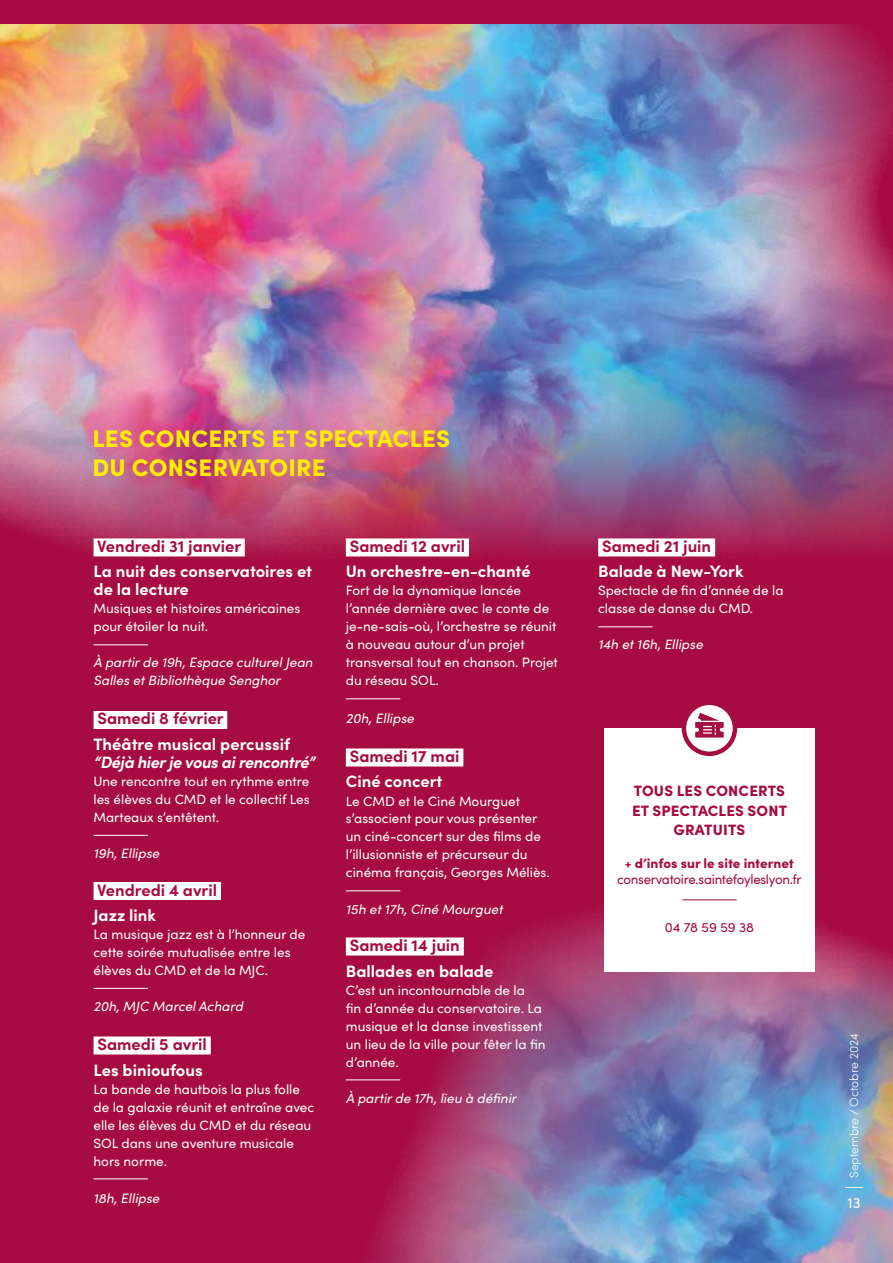
<style>
.page{position:relative;width:893px;height:1263px;background:#a60c42}
.page>*{position:absolute;margin:0;border:0;box-sizing:border-box;transform-origin:0 0}
.t1{font:900 24px/28.8px "Sofia Pro";letter-spacing:.01em;color:#ffed00}
.t2{font:700 16.5px/18px "Sofia Pro";color:#fff}
.t3{font:700 16.5px "Sofia Pro";color:#a60c42}
.t4{font:italic 700 16.5px "Sofia Pro";letter-spacing:-.02em;color:#fff}
.t5{font:900 15px/19.5px "Sofia Pro";letter-spacing:.01em;color:#a60c42;text-align:center}
.t6{font:15px "Sofia Pro";color:#fff}
.t7{font:13.5px/18px "Sofia Pro";color:#fff}
.t8{font:italic 13.5px/18px "Sofia Pro";color:#fff}
.t9{font:13.5px "Sofia Pro";letter-spacing:-.02em;color:#a60c42}
.t10{font:900 13.5px "Sofia Pro";color:#a60c42}
.t11{font:300 12px "Sofia Pro";color:#fff}
</style>
<div class="page">
<img style="left:345px;top:808px;width:548px;height:455px">
<svg style="left:845px;top:1187px;width:18px;height:1px"></svg>
<img style="left:0;top:24px;width:893px;height:533px">
<div style="left:94px;top:538px;width:151px;height:18px;background:#fff"></div>
<div style="left:94px;top:711px;width:133px;height:18px;background:#fff"></div>
<div style="left:94px;top:882px;width:127px;height:18px;background:#fff"></div>
<div style="left:94px;top:1036px;width:117px;height:18px;background:#fff"></div>
<hr style="left:94px;top:644px;width:54px;height:1px;background:#fff">
<hr style="left:94px;top:835px;width:54px;height:1px;background:#fff">
<hr style="left:94px;top:988px;width:54px;height:1px;background:#fff">
<hr style="left:94px;top:1178px;width:54px;height:1px;background:#fff">
<div style="left:346px;top:538px;width:123px;height:18px;background:#fff"></div>
<div style="left:346px;top:748px;width:117px;height:18px;background:#fff"></div>
<div style="left:346px;top:937px;width:118px;height:18px;background:#fff"></div>
<hr style="left:346px;top:698px;width:54px;height:1px;background:#fff">
<hr style="left:346px;top:890px;width:54px;height:1px;background:#fff">
<hr style="left:346px;top:1079px;width:54px;height:1px;background:#fff">
<div style="left:598px;top:538px;width:117px;height:18px;background:#fff"></div>
<hr style="left:598px;top:626px;width:55px;height:1px;background:#fff">
<div style="left:604px;top:729px;width:210px;height:243px;background:#fff"></div>
<hr style="left:682px;top:899px;width:55px;height:1px;background:#a60c42">
<svg style="left:684px;top:703px;width:51px;height:51px"></svg>
<div style="left:682px;top:700px;width:55px;height:56px;border:4px solid #a60c42;border-radius:50%"></div>
<svg style="left:695px;top:713px;width:29px;height:24px"></svg>
<h1 class="t1" style="left:92px;top:422px;width:359px">LES CONCERTS ET SPECTACLES<br>DU CONSERVATOIRE</h1>
<p class="t3" style="left:97px;top:533px;width:146px">Vendredi 31 janvier</p>
<p class="t2" style="left:94px;top:561px;width:220px">La nuit des conservatoires et de la lecture</p>
<p class="t7" style="left:94px;top:599px;width:208px">Musiques et histoires américaines pour étoiler la nuit.</p>
<p class="t8" style="left:94px;top:653px;width:221px">À partir de 19h, Espace culturel Jean<br>Salles et Bibliothèque Senghor</p>
<p class="t3" style="left:97px;top:706px;width:128px">Samedi 8 février</p>
<p class="t2" style="left:94px;top:734px;width:198px">Théâtre musical percussif</p>
<p class="t4" style="left:94px;top:749px;width:223px">“Déjà hier je vous ai rencontré”</p>
<p class="t7" style="left:94px;top:771px;width:218px;text-align:justify">Une rencontre tout en rythme entre les élèves du CMD et le collectif Les Marteaux s’entêtent.</p>
<p class="t8" style="left:94px;top:843px;width:67px">19h, Ellipse</p>
<p class="t3" style="left:97px;top:877px;width:121px">Vendredi 4 avril</p>
<p class="t2" style="left:94px;top:905px;width:64px">Jazz link</p>
<p class="t7" style="left:94px;top:924px;width:213px">La musique jazz est à l’honneur de cette soirée mutualisée entre les élèves du CMD et de la MJC.</p>
<p class="t8" style="left:94px;top:996px;width:151px">20h, MJC Marcel Achard</p>
<p class="t3" style="left:97px;top:1031px;width:111px">Samedi 5 avril</p>
<p class="t2" style="left:94px;top:1059px;width:111px">Les binioufous</p>
<p class="t7" style="left:94px;top:1079px;width:222px">La bande de hautbois la plus folle de la galaxie réunit et entraîne avec elle les élèves du CMD et du réseau<br>SOL dans une aventure musicale hors norme.</p>
<p class="t8" style="left:94px;top:1188px;width:67px">18h, Ellipse</p>
<p class="t3" style="left:350px;top:533px;width:117px">Samedi 12 avril</p>
<p class="t2" style="left:346px;top:561px;width:186px">Un orchestre-en-chanté</p>
<p class="t7" style="left:346px;top:581px;width:214px">Fort de la dynamique lancée l’année dernière avec le conte de je-ne-sais-où, l’orchestre se réunit à nouveau autour d’un projet transversal tout en chanson. Projet du réseau SOL.</p>
<p class="t8" style="left:346px;top:708px;width:70px">20h, Ellipse</p>
<p class="t3" style="left:350px;top:743px;width:111px">Samedi 17 mai</p>
<p class="t2" style="left:346px;top:771px;width:98px">Ciné concert</p>
<p class="t7" style="left:346px;top:791px;width:205px">Le CMD et le Ciné Mourguet s’associent pour vous présenter un ciné-concert sur des films de l’illusionniste et précurseur du cinéma français, Georges Méliès.</p>
<p class="t8" style="left:346px;top:899px;width:158px">15h et 17h, Ciné Mourguet</p>
<p class="t3" style="left:350px;top:932px;width:112px">Samedi 14 juin</p>
<p class="t2" style="left:346px;top:960px;width:149px">Ballades en balade</p>
<p class="t7" style="left:346px;top:980px;width:201px">C’est un incontournable de la<br>fin d’année du conservatoire. La musique et la danse investissent un lieu de la ville pour fêter la fin d’année.</p>
<p class="t8" style="left:346px;top:1088px;width:172px">À partir de 17h, lieu à définir</p>
<p class="t3" style="left:602px;top:533px;width:111px">Samedi 21 juin</p>
<p class="t2" style="left:598px;top:561px;width:147px">Balade à New-York</p>
<p class="t7" style="left:598px;top:581px;width:187px">Spectacle de fin d’année de la classe de danse du CMD.</p>
<p class="t8" style="left:598px;top:635px;width:106px">14h et 16h, Ellipse</p>
<p class="t5" style="left:632px;top:780px;width:157px">TOUS LES CONCERTS<br>ET SPECTACLES SONT<br>GRATUITS</p>
<p class="t10" style="left:625px;top:852px;width:171px">+ d’infos sur le site internet</p>
<p class="t9" style="left:617px;top:869px;width:186px">conservatoire.saintefoyleslyon.fr</p>
<p class="t9" style="left:665px;top:918px;width:91px">04 78 59 59 38</p>
<p class="t11" style="left:845px;top:1178px;width:146px;rotate:-90deg">Septembre / Octobre 2024</p>
<p class="t6" style="left:847px;top:1191px;width:15px">13</p>
</div>
